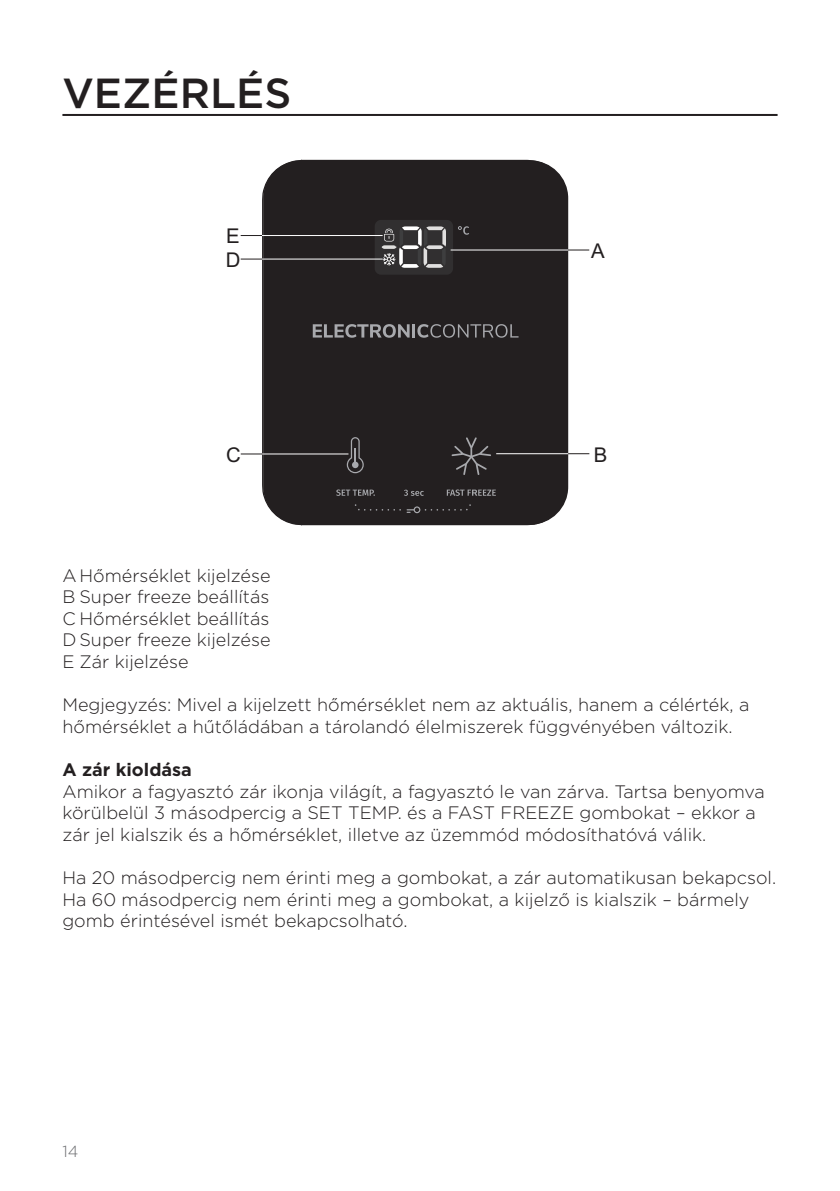
<style>
.page{position:relative;width:840px;height:1191px;background:#fff}
.page>*{position:absolute;margin:0;border:0;box-sizing:border-box;transform-origin:0 0}
.glavni_naslov{font:500 42px "Gotham";color:#231f20}
.t1{font:20.4px "Arial";color:#231f20}
.seznam{font:300 18px/21.6px "Gotham";color:#231f20}
.seznam-2{font:700 18px "Gotham";color:#231f20}
.t2{font:300 16px "Gotham";color:#6c6d70}
</style>
<div class="page">
<hr style="left:62px;top:114px;width:715px;height:2px;background:#231f20">
<div style="left:261px;top:159px;width:307px;height:367px;background:#231f20"></div>
<div style="left:374px;top:220px;width:79px;height:55px;background:#312f30;border-radius:6px"></div>
<svg style="left:381px;top:226px;width:65px;height:42px"></svg>
<svg style="left:457px;top:226px;width:12px;height:9px"></svg>
<svg style="left:336px;top:489px;width:38px;height:7px"></svg>
<svg style="left:403px;top:489px;width:20px;height:7px"></svg>
<svg style="left:346px;top:437px;width:17px;height:36px"></svg>
<div style="left:352px;top:461px;width:6px;height:7px;background:#a8a9ad;border-radius:50%"></div>
<svg style="left:312px;top:324px;width:206px;height:14px;background:#535153"></svg>
<svg style="left:451px;top:437px;width:40px;height:38px;background:#393637"></svg>
<svg style="left:406px;top:504px;width:64px;height:9px"></svg>
<svg style="left:354px;top:504px;width:46px;height:6px"></svg>
<svg style="left:446px;top:489px;width:49px;height:7px"></svg>
<hr style="left:240px;top:235px;width:129px;height:1px;background:#231f20">
<hr style="left:262px;top:235px;width:120px;height:1px;background:#fff">
<hr style="left:240px;top:258px;width:129px;height:1px;background:#231f20">
<hr style="left:262px;top:258px;width:120px;height:1px;background:#fff">
<hr style="left:460px;top:249px;width:129px;height:1px;background:#231f20">
<hr style="left:450px;top:249px;width:118px;height:1px;background:#fff">
<hr style="left:240px;top:453px;width:103px;height:1px;background:#231f20">
<hr style="left:262px;top:453px;width:86px;height:1px;background:#fff">
<hr style="left:501px;top:453px;width:88px;height:1px;background:#231f20">
<hr style="left:496px;top:453px;width:72px;height:1px;background:#fff">
<p class="glavni_naslov" style="left:62px;top:66px;width:230px">VEZÉRLÉS</p>
<p class="t1" style="left:226px;top:224px;width:15px">E</p>
<p class="t1" style="left:226px;top:248px;width:16px">D</p>
<p class="t1" style="left:591px;top:239px;width:15px">A</p>
<p class="t1" style="left:226px;top:443px;width:16px">C</p>
<p class="t1" style="left:593px;top:443px;width:15px">B</p>
<p class="seznam" style="left:62px;top:564px;width:209px">AHőmérséklet kijelzése</p>
<p class="seznam" style="left:62px;top:585px;width:208px">B Super freeze beállítás</p>
<p class="seznam" style="left:62px;top:607px;width:208px">C Hőmérséklet beállítás</p>
<p class="seznam" style="left:62px;top:628px;width:209px">D Super freeze kijelzése</p>
<p class="seznam" style="left:62px;top:650px;width:128px">E Zár kijelzése</p>
<p class="seznam" style="left:62px;top:693px;width:688px">Megjegyzés: Mivel a kijelzett hőmérséklet nem az aktuális, hanem a célérték, a hőmérséklet a hűtőládában a tárolandó élelmiszerek függvényében változik.</p>
<p class="seznam-2" style="left:62px;top:757px;width:131px">A zár kioldása</p>
<p class="seznam" style="left:62px;top:780px;width:703px">Amikor a fagyasztó zár ikonja világít, a fagyasztó le van zárva. Tartsa benyomva körülbelül 3 másodpercig a SET TEMP. és a FAST FREEZE gombokat – ekkor a zár jel kialszik és a hőmérséklet, illetve az üzemmód módosíthatóvá válik.</p>
<p class="seznam" style="left:62px;top:866px;width:715px">Ha 20 másodpercig nem érinti meg a gombokat, a zár automatikusan bekapcsol.</p>
<p class="seznam" style="left:62px;top:888px;width:688px">Ha 60 másodpercig nem érinti meg a gombokat, a kijelző is kialszik – bármely gomb érintésével ismét bekapcsolható.</p>
<p class="t2" style="left:62px;top:1140px;width:17px">14</p>
</div>
